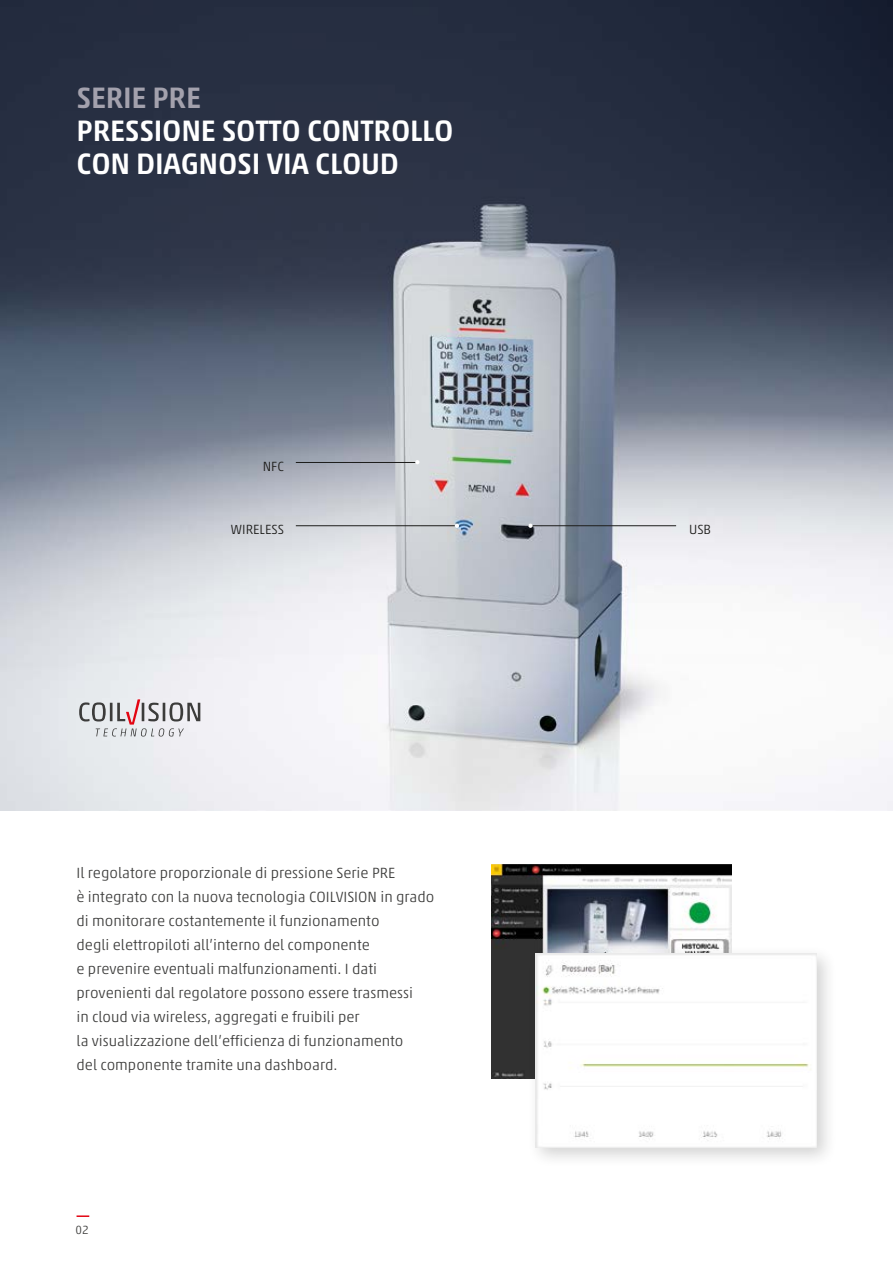
<style>
.page{position:relative;width:893px;height:1263px;background:#fff}
.page>*{position:absolute;margin:0;border:0;box-sizing:border-box;transform-origin:0 0}
.t1{font:500 30px/33px "Akko W1 G";letter-spacing:-.01em;color:#fff}
.t2{font:500 30px "Akko W1 G";letter-spacing:-.01em;color:#a3a1ad}
.t3{font:300 15px/24px "Akko W1 G";color:#3c3c3b}
.t4{font:300 13.5px "Akko W1 G";color:#1d1d1b}
.t5{font:300 12px "Akko W1 G";color:#3c3c3b}
</style>
<div class="page">
<img style="left:0;top:0;width:893px;height:810px">
<svg style="left:77px;top:1215px;width:12px;height:2px"></svg>
<hr style="left:296px;top:462px;width:121px;height:1px;background:#1d1d1b">
<hr style="left:528px;top:525px;width:148px;height:1px;background:#1d1d1b">
<hr style="left:296px;top:525px;width:161px;height:1px;background:#1d1d1b">
<img style="left:492px;top:864px;width:240px;height:214px">
<div style="left:528px;top:945px;width:309px;height:223px;background:#1d1d1b;opacity:.2"></div>
<img style="left:536px;top:953px;width:280px;height:194px">
<svg style="left:528px;top:524px;width:5px;height:4px"></svg>
<svg style="left:455px;top:524px;width:4px;height:4px"></svg>
<svg style="left:415px;top:460px;width:4px;height:4px"></svg>
<svg style="left:79px;top:699px;width:121px;height:37px;background:#c9c6c9"></svg>
<h1 class="t2" style="left:77px;top:76px;width:126px">SERIE PRE</h1>
<h1 class="t1" style="left:77px;top:112px;width:378px">PRESSIONE SOTTO CONTROLLO<br>CON DIAGNOSI VIA CLOUD</h1>
<p class="t4" style="left:263px;top:457px;width:23px">NFC</p>
<p class="t4" style="left:231px;top:519px;width:54px">WIRELESS</p>
<p class="t4" style="left:689px;top:519px;width:24px">USB</p>
<p class="t3" style="left:77px;top:860px;width:359px">Il regolatore proporzionale di pressione Serie PRE<br>è integrato con la nuova tecnologia COILVISION in grado di monitorare costantemente il funzionamento<br>degli elettropiloti all’interno del componente<br>e prevenire eventuali malfunzionamenti. I dati provenienti dal regolatore possono essere trasmessi<br>in cloud via wireless, aggregati e fruibili per<br>la visualizzazione dell’efficienza di funzionamento<br>del componente tramite una dashboard.</p>
<p class="t5" style="left:75px;top:1221px;width:15px">02</p>
</div>
